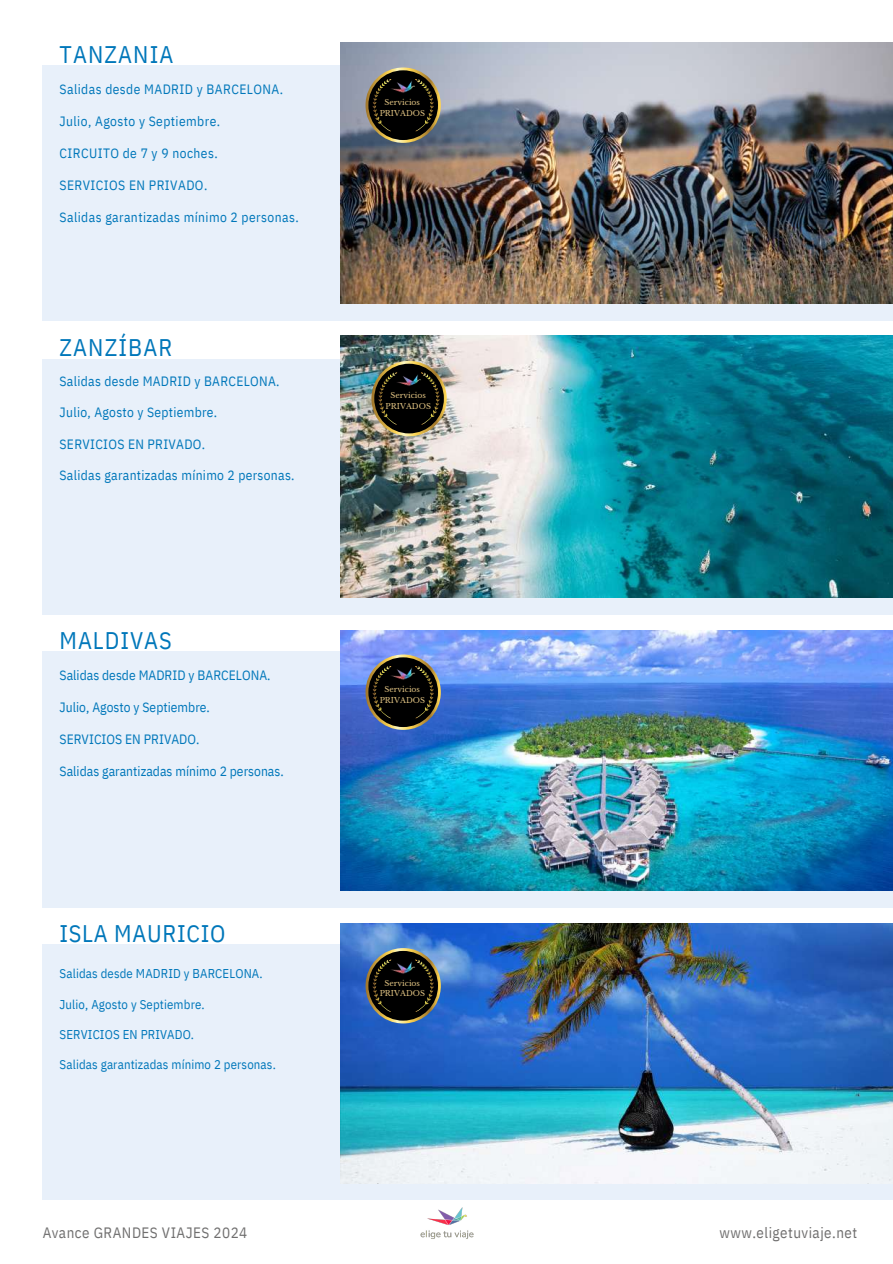
<style>
.page{position:relative;width:893px;height:1264px;background:#fff}
.page>*{position:absolute;margin:0;border:0;box-sizing:border-box;transform-origin:0 0}
.t1{font:24px "IBM Plex Sans Cond";letter-spacing:.04em;color:#0077ba}
.t2{font:15px "IBM Plex Sans Cond";letter-spacing:.03em;color:#706f6f}
.t3{font:13.5px "IBM Plex Sans Cond";letter-spacing:.025em;color:#0077ba}
.t4{font:13.5px "IBM Plex Sans Cond";color:#0077ba}
.t5{font:12.75px "IBM Plex Sans Cond";letter-spacing:.01em;color:#0077ba}
.t6{font:7.65px/10.6px "Libre Baskerville";color:#ddc081;text-align:center}
</style>
<div class="page">
<div style="left:43px;top:651px;width:849px;height:256px;background:#e8f0fa"></div>
<div style="left:43px;top:944px;width:849px;height:255px;background:#e8f0fa"></div>
<div style="left:43px;top:66px;width:849px;height:255px;background:#e8f0fa"></div>
<div style="left:43px;top:359px;width:849px;height:255px;background:#e8f0fa"></div>
<img style="left:340px;top:630px;width:552px;height:260px">
<img style="left:340px;top:923px;width:552px;height:260px">
<img style="left:340px;top:43px;width:552px;height:261px">
<img style="left:340px;top:336px;width:552px;height:261px">
<img style="left:413px;top:1199px;width:67px;height:40px">
<svg style="left:360px;top:68px;width:86px;height:86px;background:#494944"></svg>
<img style="left:389px;top:80px;width:26px;height:14px">
<svg style="left:371px;top:361px;width:75px;height:75px"></svg>
<div style="left:374px;top:364px;width:70px;height:69px;background:#000;border-radius:50%"></div>
<svg style="left:378px;top:372px;width:19px;height:53px"></svg>
<svg style="left:421px;top:372px;width:18px;height:53px"></svg>
<img style="left:395px;top:373px;width:26px;height:14px">
<svg style="left:365px;top:654px;width:76px;height:76px"></svg>
<svg style="left:360px;top:661px;width:86px;height:86px;background:#304062"></svg>
<img style="left:389px;top:667px;width:26px;height:13px">
<img style="left:360px;top:942px;width:86px;height:86px">
<img style="left:389px;top:960px;width:26px;height:14px">
<h1 class="t1" style="left:60px;top:38px;width:115px">TANZANIA</h1>
<p class="t3" style="left:60px;top:80px;width:225px">Salidas desde MADRID y BARCELONA.</p>
<p class="t3" style="left:60px;top:112px;width:162px">Julio, Agosto y Septiembre.</p>
<p class="t3" style="left:60px;top:144px;width:160px">CIRCUITO de 7 y 9 noches.</p>
<p class="t3" style="left:60px;top:176px;width:149px">SERVICIOS EN PRIVADO.</p>
<p class="t3" style="left:60px;top:208px;width:240px">Salidas garantizadas mínimo 2 personas.</p>
<h1 class="t1" style="left:60px;top:331px;width:114px">ZANZÍBAR</h1>
<p class="t3" style="left:60px;top:372px;width:221px">Salidas desde MADRID y BARCELONA.</p>
<p class="t3" style="left:60px;top:403px;width:159px">Julio, Agosto y Septiembre.</p>
<p class="t3" style="left:60px;top:435px;width:147px">SERVICIOS EN PRIVADO.</p>
<p class="t3" style="left:60px;top:466px;width:236px">Salidas garantizadas mínimo 2 personas.</p>
<h1 class="t1" style="left:60px;top:624px;width:114px">MALDIVAS</h1>
<p class="t4" style="left:60px;top:666px;width:212px">Salidas desde MADRID y BARCELONA.</p>
<p class="t4" style="left:60px;top:698px;width:152px">Julio, Agosto y Septiembre.</p>
<p class="t4" style="left:60px;top:730px;width:141px">SERVICIOS EN PRIVADO.</p>
<p class="t4" style="left:60px;top:762px;width:226px">Salidas garantizadas mínimo 2 personas.</p>
<h1 class="t1" style="left:60px;top:916px;width:167px">ISLA MAURICIO</h1>
<p class="t5" style="left:60px;top:965px;width:204px">Salidas desde MADRID y BARCELONA.</p>
<p class="t5" style="left:60px;top:995px;width:147px">Julio, Agosto y Septiembre.</p>
<p class="t5" style="left:60px;top:1025px;width:136px">SERVICIOS EN PRIVADO.</p>
<p class="t5" style="left:60px;top:1056px;width:218px">Salidas garantizadas mínimo 2 personas.</p>
<p class="t2" style="left:43px;top:1222px;width:206px">Avance GRANDES VIAJES 2024</p>
<p class="t6" style="left:379px;top:97px;width:47px">Servicios<br>PRIVADOS</p>
<p class="t6" style="left:385px;top:390px;width:47px">Servicios<br>PRIVADOS</p>
<p class="t6" style="left:379px;top:684px;width:47px">Servicios<br>PRIVADOS</p>
<p class="t6" style="left:379px;top:977px;width:47px">Servicios<br>PRIVADOS</p>
<p class="t2" style="left:719px;top:1222px;width:139px">www.eligetuviaje.net</p>
</div>
